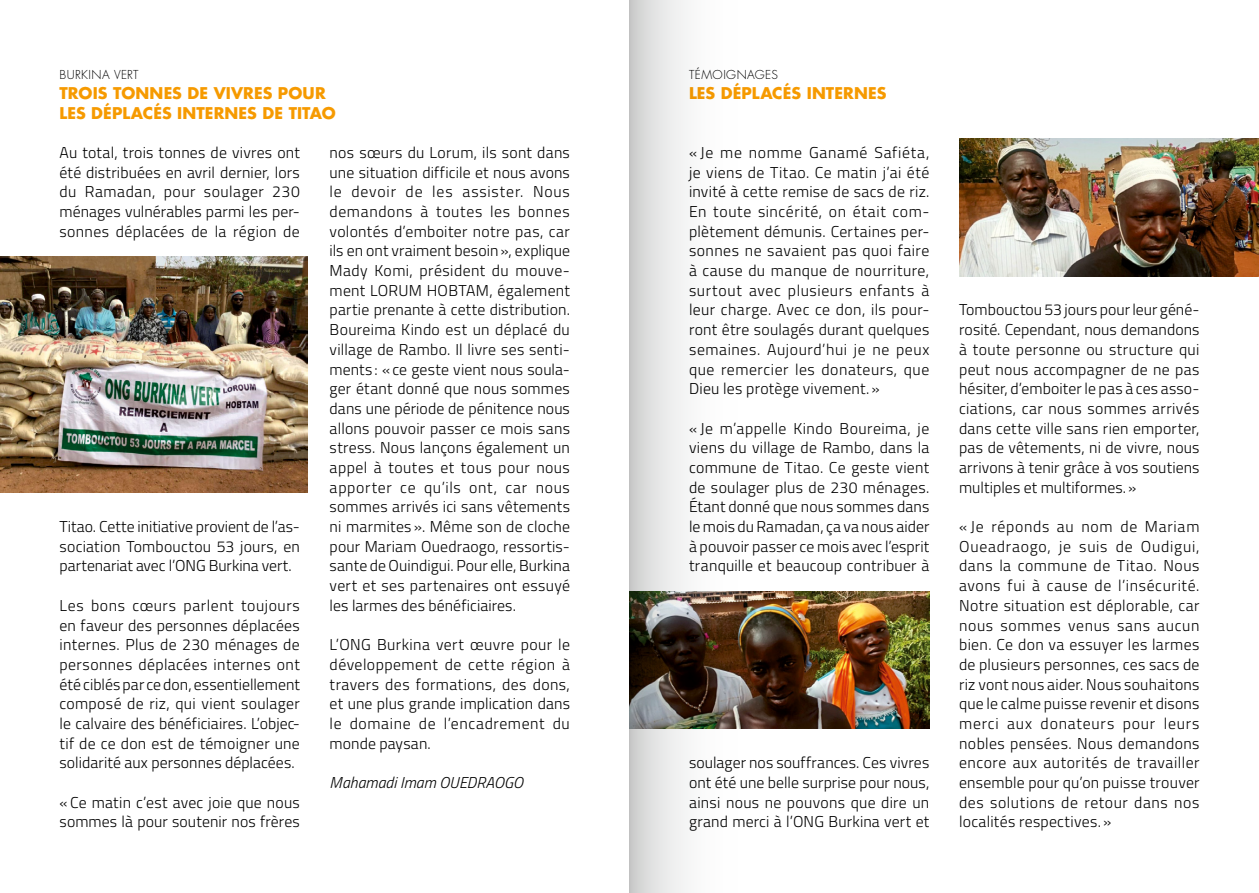
<style>
.page{position:relative;width:1259px;height:893px;background:#fff}
.page>*{position:absolute;margin:0;border:0;box-sizing:border-box;transform-origin:0 0}
.t1{font:300 15.75px/19.6px "Titillium Web";letter-spacing:.015em;color:#000;text-align:justify}
.t2{font:700 15.75px/19.6px "Futura Std";letter-spacing:.01em;color:#f69a00}
.t3{font:italic 300 15.75px "Titillium Web";letter-spacing:.005em;color:#000}
.t4{font:300 12px "Futura Std";letter-spacing:.035em;color:#000}
</style>
<div class="page">
<img style="left:0;top:256px;width:307px;height:237px">
<img style="left:748px;top:591px;width:181px;height:138px">
<img style="left:959px;top:138px;width:300px;height:138px">
<svg style="left:629px;top:0;width:119px;height:893px"></svg>
<p class="t4" style="left:60px;top:68px;width:81px">BURKINA VERT</p>
<p class="t2" style="left:60px;top:83px;width:278px">TROIS TONNES DE VIVRES POUR<br>LES DÉPLACÉS INTERNES DE TITAO</p>
<p class="t1" style="left:60px;top:142px;width:242px">Au total, trois tonnes de vivres ont été distribuées en avril dernier, lors du Ramadan, pour soulager 230 ménages vulnérables parmi les per&shy;sonnes déplacées de la région de</p>
<p class="t1" style="left:60px;top:516px;width:242px">Titao. Cette initiative provient de l’as&shy;sociation Tombouctou 53 jours, en partenariat avec l’ONG Burkina vert.</p>
<p class="t1" style="left:60px;top:595px;width:242px">Les bons cœurs parlent toujours en faveur des personnes déplacées internes. Plus de 230 ménages de personnes déplacées internes ont été ciblés par ce don, essentiellement composé de riz, qui vient soulager le calvaire des bénéficiaires. L’objec&shy;tif de ce don est de témoigner une solidarité aux personnes déplacées.</p>
<p class="t1" style="left:60px;top:792px;width:242px">« Ce matin c’est avec joie que nous sommes là pour soutenir nos frères</p>
<p class="t1" style="left:330px;top:142px;width:242px">nos sœurs du Lorum, ils sont dans une situation difficile et nous avons le devoir de les assister. Nous demandons à toutes les bonnes volontés d’emboiter notre pas, car ils en ont vraiment besoin», explique Mady Komi, président du mouve&shy;ment LORUM HOBTAM, également partie prenante à cette distribution.<br>Boureima Kindo est un déplacé du village de Rambo. Il livre ses senti&shy;ments : «ce geste vient nous soula&shy;ger étant donné que nous sommes dans une période de pénitence nous allons pouvoir passer ce mois sans stress. Nous lançons également un appel à toutes et tous pour nous apporter ce qu’ils ont, car nous sommes arrivés ici sans vêtements ni marmites ». Même son de cloche pour Mariam Ouedraogo, ressortis&shy;sante de Ouindigui. Pour elle, Burkina vert et ses partenaires ont essuyé les larmes des bénéficiaires.</p>
<p class="t1" style="left:330px;top:634px;width:242px">L’ONG Burkina vert œuvre pour le développement de cette région à travers des formations, des dons, et une plus grande implication dans le domaine de l’encadrement du monde paysan.</p>
<p class="t3" style="left:330px;top:771px;width:195px">Mahamadi Imam OUEDRAOGO</p>
<p class="t4" style="left:689px;top:68px;width:90px">TÉMOIGNAGES</p>
<p class="t2" style="left:689px;top:83px;width:199px">LES DÉPLACÉS INTERNES</p>
<p class="t1" style="left:689px;top:142px;width:242px">« Je me nomme Ganamé Safiéta, je viens de Titao. Ce matin j’ai été invité à cette remise de sacs de riz.<br>En toute sincérité, on était com&shy;plètement démunis. Certaines per&shy;sonnes ne savaient pas quoi faire à cause du manque de nourriture, surtout avec plusieurs enfants à leur charge. Avec ce don, ils pour&shy;ront être soulagés durant quelques semaines. Aujourd’hui je ne peux que remercier les donateurs, que Dieu les protège vivement. »</p>
<p class="t1" style="left:689px;top:417px;width:242px">« Je m’appelle Kindo Boureima, je viens du village de Rambo, dans la commune de Titao. Ce geste vient de soulager plus de 230 ménages.<br>Étant donné que nous sommes dans le mois du Ramadan, ça va nous aider à pouvoir passer ce mois avec l’esprit tranquille et beaucoup contribuer à</p>
<p class="t1" style="left:689px;top:752px;width:242px">soulager nos souffrances. Ces vivres ont été une belle surprise pour nous, ainsi nous ne pouvons que dire un grand merci à l’ONG Burkina vert et</p>
<p class="t1" style="left:959px;top:299px;width:242px">Tombouctou 53 jours pour leur géné&shy;rosité. Cependant, nous demandons à toute personne ou structure qui peut nous accompagner de ne pas hésiter, d’emboiter le pas à ces asso&shy;ciations, car nous sommes arrivés dans cette ville sans rien emporter, pas de vêtements, ni de vivre, nous arrivons à tenir grâce à vos soutiens multiples et multiformes.»</p>
<p class="t1" style="left:959px;top:516px;width:242px">« Je réponds au nom de Mariam Oueadraogo, je suis de Oudigui, dans la commune de Titao. Nous avons fui à cause de l’insécurité.<br>Notre situation est déplorable, car nous sommes venus sans aucun bien. Ce don va essuyer les larmes de plusieurs personnes, ces sacs de riz vont nous aider. Nous souhaitons que le calme puisse revenir et disons merci aux donateurs pour leurs nobles pensées. Nous demandons encore aux autorités de travailler ensemble pour qu’on puisse trouver des solutions de retour dans nos localités respectives. »</p>
</div>
